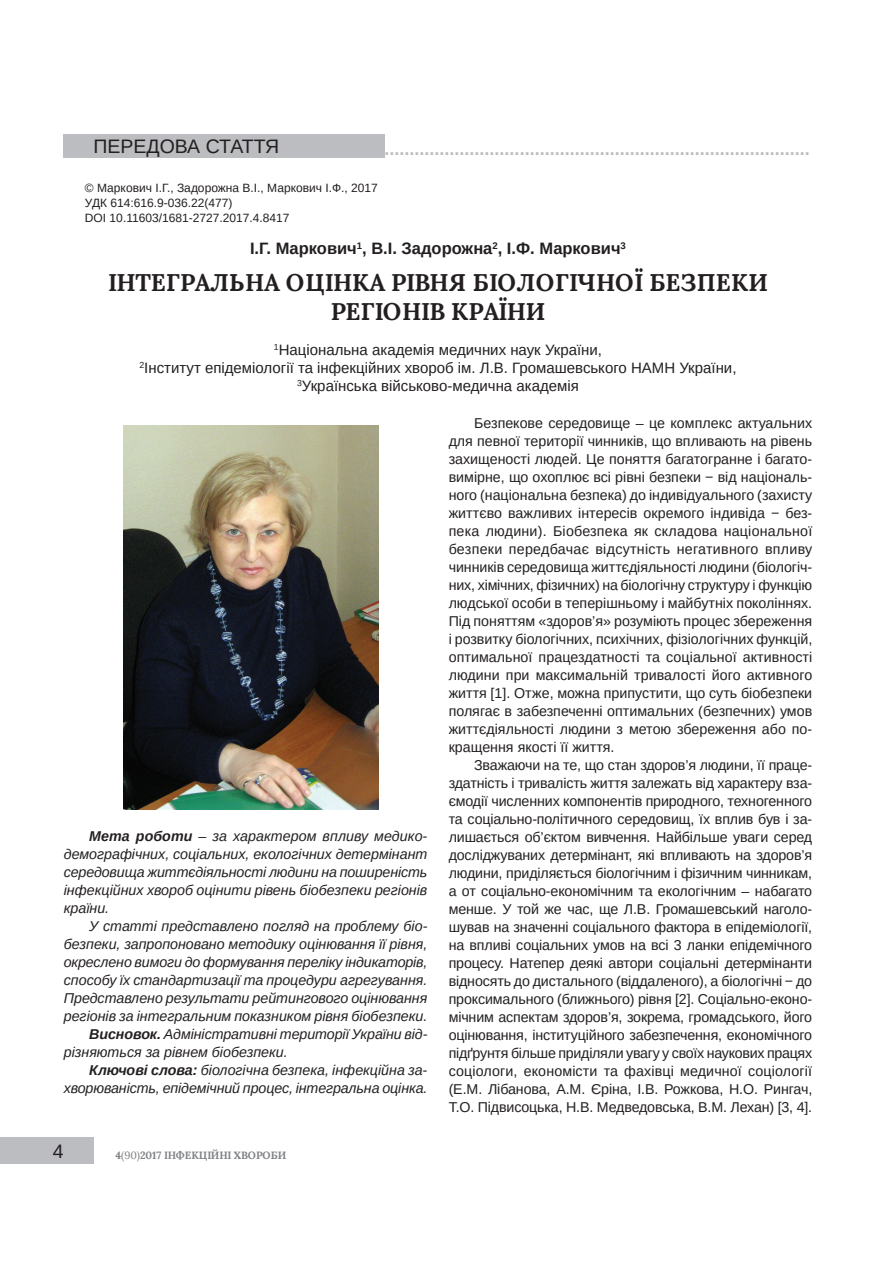
<style>
.page{position:relative;width:893px;height:1263px;background:#fff}
.page>*{position:absolute;margin:0;border:0;box-sizing:border-box;transform-origin:0 0}
.t1{font:700 24px/28.8px "Lora";letter-spacing:.01em;color:#231f20;text-align:center}
.t2{font:19.5px "Arimo";color:#231f20}
.t3{font:700 18px "Arimo";color:#bcbdc0}
.t4{font:700 16.5px "Arimo";color:#231f20}
.t5{font:15px/18px "Arimo";color:#231f20;text-align:center}
.t6{font:14.25px/18px "Arimo";letter-spacing:-.005em;color:#231f20;text-align:justify}
.t7{font:italic 14.25px/18px "Arimo";color:#231f20;text-align:justify}
.t8{font:12px/15px "Arimo";color:#231f20}
.t9{font:700 10.5px "Lora";color:#808285}
.s1{font-weight:700}
.s2{font-weight:400}
</style>
<div class="page">
<div style="left:64px;top:134px;width:321px;height:23px;background:#bcbdc0"></div>
<div style="left:0;top:1137px;width:94px;height:27px;background:#bcbdc0"></div>
<img style="left:123px;top:426px;width:255px;height:383px">
<h2 class="t2" style="left:94px;top:134px;width:187px">передова стаття</h2>
<p class="t3" style="left:385px;top:137px;width:427px">.....................................................................................</p>
<p class="t8" style="left:85px;top:180px;width:294px">© Маркович І.Г., Задорожна В.І., Маркович І.Ф., 2017<br>УДК 614:616.9-036.22(477)<br>DOI 10.11603/1681-2727.2017.4.8417</p>
<p class="t4" style="left:250px;top:237px;width:377px">І.Г. Маркович<sup>1</sup>, В.І. Задорожна<sup>2</sup>, І.Ф. Маркович<sup>3</sup></p>
<h1 class="t1" style="left:108px;top:268px;width:661px">ІНТЕГРАЛЬНА ОЦІНКА РІВНЯ БІОЛОГІЧНОЇ БЕЗПЕКИ<br>РЕГІОНІВ КРАЇНИ</h1>
<p class="t5" style="left:139px;top:341px;width:598px"><sup>1</sup>Національна академія медичних наук України,<br><sup>2</sup>Інститут епідеміології та інфекційних хвороб ім. Л.В. Громашевського НАМН України,<br><sup>3</sup>Українська військово-медична академія</p>
<p class="t7" style="left:64px;top:827px;width:365px;text-indent:25px"><span class="s1">Мета роботи</span> – за характером впливу медико&shy;демографічних, соціальних, екологічних детермінант середовища життєдіяльності людини на поширеність інфекційних хвороб оцінити рівень біобезпеки регіонів країни.</p>
<p class="t7" style="left:89px;top:917px;width:340px">У статті представлено погляд на проблему біо-</p>
<p class="t7" style="left:64px;top:935px;width:365px">безпеки, запропоновано методику оцінювання її рівня,</p>
<p class="t7" style="left:64px;top:953px;width:365px">окреслено вимоги до формування переліку індикаторів,</p>
<p class="t7" style="left:64px;top:971px;width:365px">способу їх стандартизації та процедури агрегування.</p>
<p class="t7" style="left:64px;top:989px;width:365px">Представлено результати рейтингового оцінювання</p>
<p class="t7" style="left:64px;top:1007px;width:365px">регіонів за інтегральним показником рівня біобезпеки.</p>
<p class="t7" style="left:89px;top:1025px;width:340px"><span class="s1">Висновок.</span> Адміністративні території України від-</p>
<p class="t7" style="left:64px;top:1043px;width:226px">різняються за рівнем біобезпеки.</p>
<p class="t7" style="left:89px;top:1061px;width:340px"><span class="s1">Ключові слова:</span> біологічна безпека, інфекційна за-</p>
<p class="t7" style="left:64px;top:1079px;width:365px">хворюваність, епідемічний процес, інтегральна оцінка.</p>
<h2 class="t2" style="left:53px;top:1139px;width:12px">4</h2>
<p class="t9" style="left:116px;top:1149px;width:172px">4<span class="s2">(90)</span>2017 ІНФЕКЦІЙНІ ХВОРОБИ</p>
<p class="t6" style="left:449px;top:414px;width:365px;text-indent:25px">Безпекове середовище – це комплекс актуальних для певної території чинників, що впливають на рівень захищеності людей. Це поняття багатогранне і багато&shy;вимірне, що охоплює всі рівні безпеки − від національ&shy;ного (національна безпека) до індивідуального (захисту життєво важливих інтересів окремого індивіда − без&shy;пека людини). Біобезпека як складова національної безпеки передбачає відсутність негативного впливу чинників середовища життєдіяльності людини (біологіч&shy;них, хімічних, фізичних) на біологічну структуру і функцію людської особи в теперішньому і майбутніх поколіннях.<br>Під поняттям «здоров’я» розуміють процес збереження і розвитку біологічних, психічних, фізіологічних функцій, оптимальної працездатності та соціальної активності людини при максимальній тривалості його активного життя [1]. Отже, можна припустити, що суть біобезпеки полягає в забезпеченні оптимальних (безпечних) умов життєдіяльності людини з метою збереження або по&shy;кращення якості її життя.</p>
<p class="t6" style="left:449px;top:756px;width:365px;text-indent:25px">Зважаючи на те, що стан здоров’я людини, її праце&shy;здатність і тривалість життя залежать від характеру вза&shy;ємодії численних компонентів природного, техногенного та соціально-політичного середовищ, їх вплив був і за&shy;лишається об’єктом вивчення. Найбільше уваги серед досліджуваних детермінант, які впливають на здоров’я людини, приділяється біологічним і фізичним чинникам, а от соціально-економічним та екологічним – набагато менше. У той же час, ще Л.В. Громашевський наголо&shy;шував на значенні соціального фактора в епідеміології, на впливі соціальних умов на всі 3 ланки епідемічного процесу. Натепер деякі автори соціальні детермінанти відносять до дистального (віддаленого), а біологічні − до проксимального (ближнього) рівня [2]. Соціально-еконо&shy;мічним аспектам здоров’я, зокрема, громадського, його оцінювання, інституційного забезпечення, економічного підґрунтя більше приділяли увагу у своїх наукових працях соціологи, економісти та фахівці медичної соціології (Е.М. Лібанова, А.М. Єріна, І.В. Рожкова, Н.О. Рингач, Т.О. Підвисоцька, Н.В. Медведовська, В.М. Лехан) [3, 4].</p>
</div>
